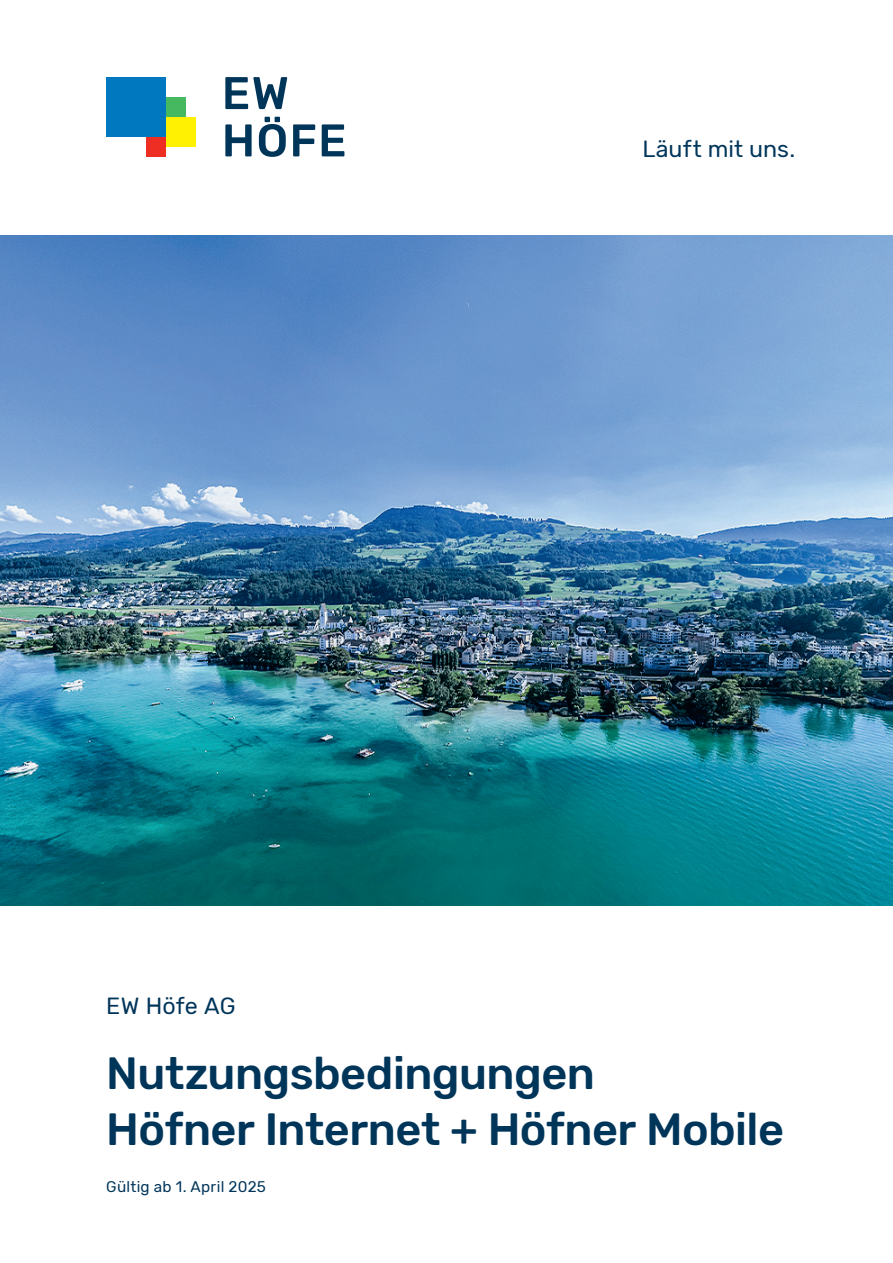
<style>
.page{position:relative;width:893px;height:1263px;background:#fff}
.page>*{position:absolute;margin:0;border:0;box-sizing:border-box;transform-origin:0 0}
.t1{font:500 45px/56.2px "Rubik";letter-spacing:-.01em;color:#00355a}
.t2{font:23.4px "Rubik";letter-spacing:.005em;color:#00355a}
.t3{font:15.45px "Rubik";letter-spacing:.015em;color:#00355a}
</style>
<div class="page">
<div style="left:166px;top:117px;width:30px;height:30px;background:#fff101"></div>
<div style="left:146px;top:137px;width:20px;height:19px;background:#ee2e22"></div>
<div style="left:166px;top:97px;width:20px;height:20px;background:#46b85f"></div>
<div style="left:106px;top:77px;width:60px;height:60px;background:#0078c0"></div>
<svg style="left:225px;top:77px;width:62px;height:32px"></svg>
<svg style="left:225px;top:124px;width:27px;height:32px"></svg>
<svg style="left:259px;top:117px;width:27px;height:40px"></svg>
<svg style="left:293px;top:124px;width:22px;height:32px"></svg>
<svg style="left:322px;top:124px;width:22px;height:32px"></svg>
<img style="left:0;top:236px;width:893px;height:669px">
<p class="t2" style="left:106px;top:993px;width:131px">EW Höfe AG</p>
<p class="t2" style="left:642px;top:136px;width:154px">Läuft mit uns.</p>
<p class="t1" style="left:106px;top:1047px;width:679px">Nutzungsbedingungen<br>Höfner Internet + Höfner Mobile</p>
<p class="t3" style="left:106px;top:1178px;width:161px">Gültig ab 1. April 2025</p>
</div>
